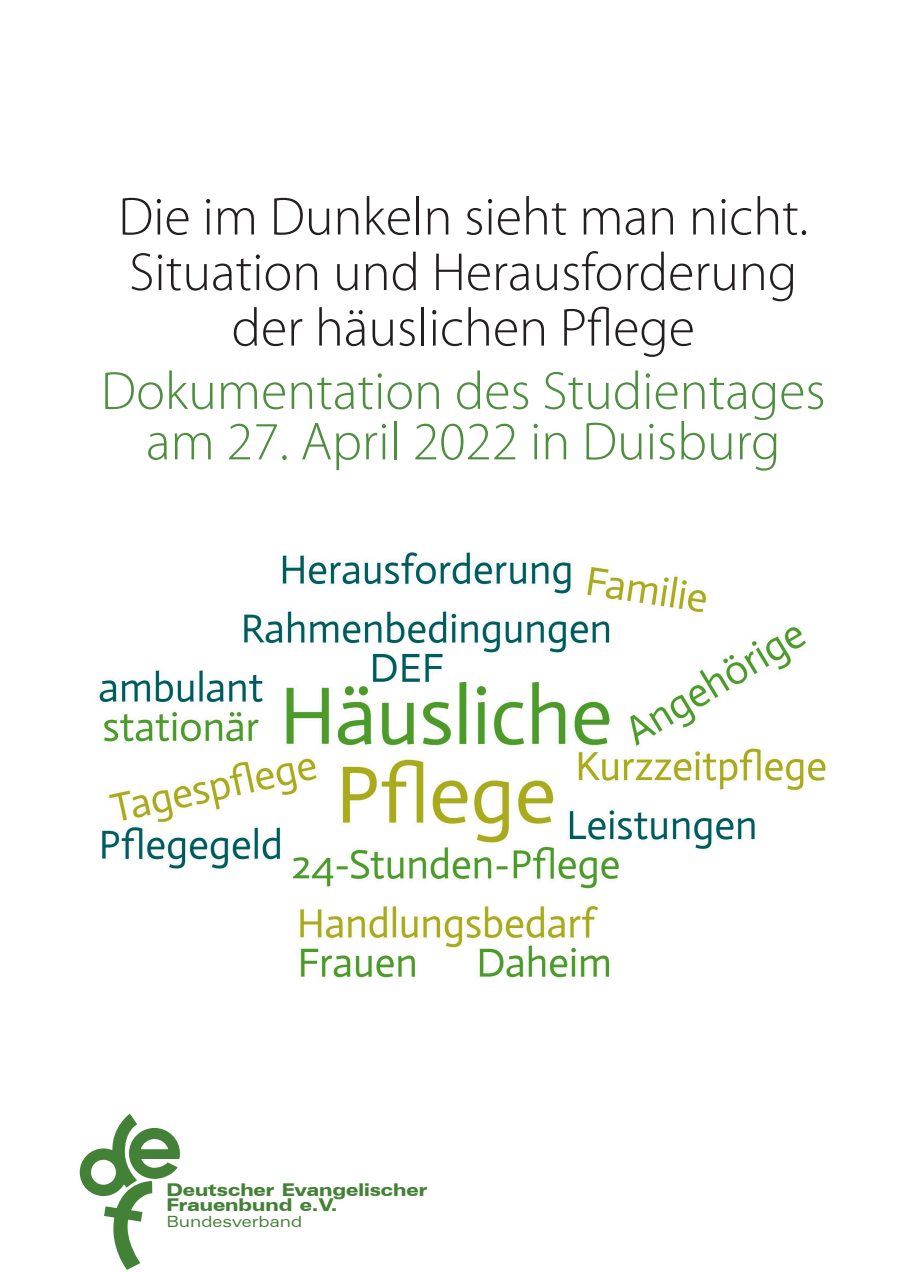
<style>
.page{position:relative;width:910px;height:1272px;background:#fff}
.page>*{position:absolute;margin:0;border:0;box-sizing:border-box;transform-origin:0 0}
.t1{font:300 54px/55.5px "Myriad Pro";color:#231f20;text-align:center}
.t2{font:300 54px/50.6px "Myriad Pro";color:#4d8f3f;text-align:center}
.t3{font:900 expanded 17.55px/15.5px "Zurich BT";color:#438137}
.t4{font:expanded 15.45px "Zurich BT";color:#438137}
</style>
<div class="page">
<img style="left:99px;top:552px;width:728px;height:427px">
<svg style="left:80px;top:1113px;width:100px;height:156px"></svg>
<p class="t1" style="left:118px;top:190px;width:691px">Die im Dunkeln sieht man nicht.<br>Situation und Herausforderung der häuslichen Pflege</p>
<p class="t2" style="left:101px;top:366px;width:726px">Dokumentation des Studientages am 27. April 2022 in Duisburg</p>
<p class="t3" style="left:166px;top:1181px;width:263px">Deutscher Evangelischer<br>Frauenbund e.V.</p>
<p class="t4" style="left:166px;top:1212px;width:137px">Bundesverband</p>
</div>
